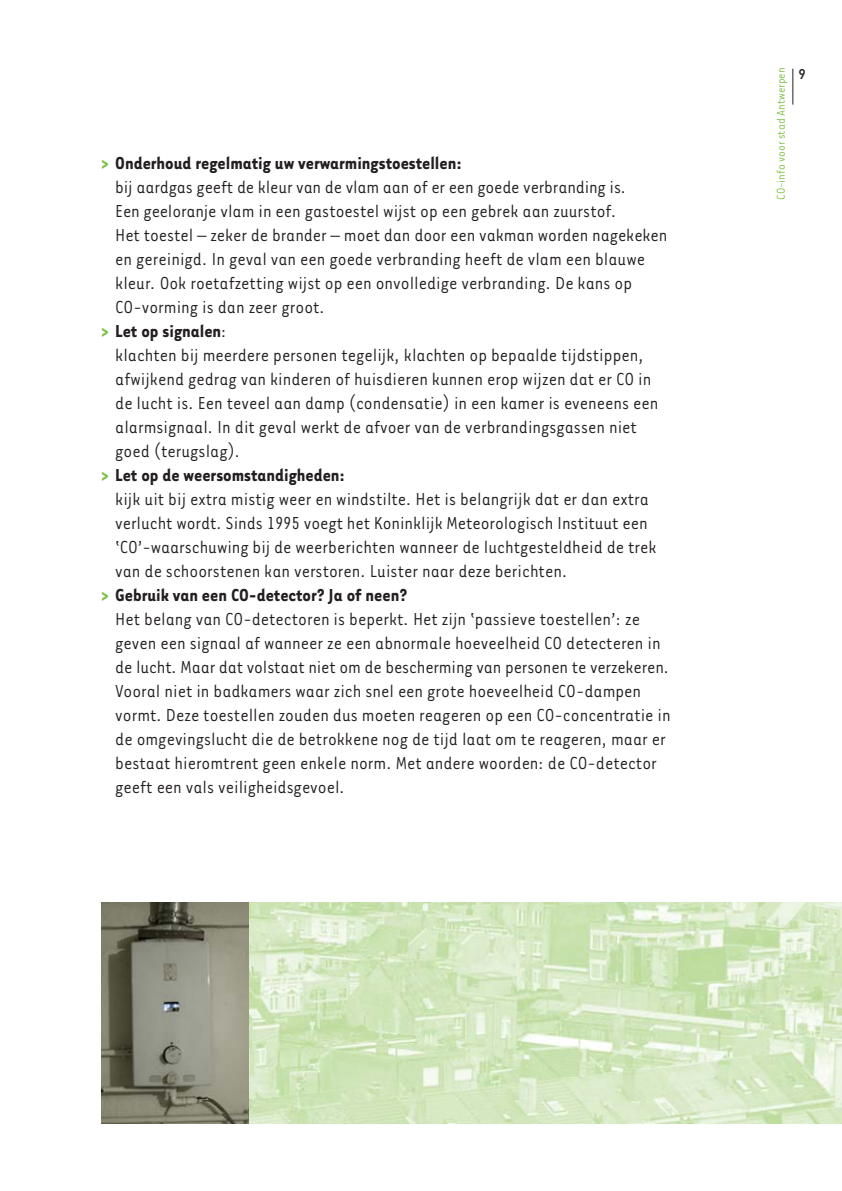
<style>
.page{position:relative;width:842px;height:1191px;background:#fff}
.page>*{position:absolute;margin:0;border:0;box-sizing:border-box;transform-origin:0 0}
.t1{font:20px/24px "Tarzana Nrw BBC";color:#231f20}
.t2{font:20px "Tarzana Nrw BBC Bold";color:#231f20}
.t3{font:14px "DIN Mittelschrift";color:#231f20}
.t4{font:13px "Tarzana Nrw BBC";color:#7bc142}
.s1{color:#7bc142}
.s2{font-family:"Tarzana Nrw BBC"}
</style>
<div class="page">
<hr style="left:792px;top:69px;width:1px;height:36px;background:#231f20">
<img style="left:249px;top:902px;width:592px;height:221px">
<img style="left:101px;top:902px;width:148px;height:221px">
<p class="t2" style="left:101px;top:156px;width:363px"><span class="s1">&gt;</span> Onderhoud regelmatig uw verwarmingstoestellen:</p>
<p class="t1" style="left:115px;top:174px;width:554px">bij aardgas geeft de kleur van de vlam aan of er een goede verbranding is.<br>Een geeloranje vlam in een gastoestel wijst op een gebrek aan zuurstof.<br>Het toestel – zeker de brander – moet dan door een vakman worden nagekeken en gereinigd. In geval van een goede verbranding heeft de vlam een blauwe kleur. Ook roetafzetting wijst op een onvolledige verbranding. De kans op CO-vorming is dan zeer groot.</p>
<p class="t2" style="left:101px;top:324px;width:127px"><span class="s1">&gt;</span> Let op signalen<span class="s2">:</span></p>
<p class="t1" style="left:115px;top:342px;width:545px">klachten bij meerdere personen tegelijk, klachten op bepaalde tijdstippen, afwijkend gedrag van kinderen of huisdieren kunnen erop wijzen dat er CO in de lucht is. Een teveel aan damp (condensatie) in een kamer is eveneens een alarmsignaal. In dit geval werkt de afvoer van de verbrandingsgassen niet goed (terugslag).</p>
<p class="t2" style="left:101px;top:468px;width:246px"><span class="s1">&gt;</span> Let op de weersomstandigheden:</p>
<p class="t1" style="left:115px;top:486px;width:543px">kijk uit bij extra mistig weer en windstilte. Het is belangrijk dat er dan extra verlucht wordt. Sinds 1995 voegt het Koninklijk Meteorologisch Instituut een ‘CO’-waarschuwing bij de weerberichten wanneer de luchtgesteldheid de trek van de schoorstenen kan verstoren. Luister naar deze berichten.</p>
<p class="t2" style="left:101px;top:588px;width:307px"><span class="s1">&gt;</span> Gebruik van een CO-detector? Ja of neen?</p>
<p class="t1" style="left:115px;top:606px;width:557px">Het belang van CO-detectoren is beperkt. Het zijn ‘passieve toestellen’: ze geven een signaal af wanneer ze een abnormale hoeveelheid CO detecteren in de lucht. Maar dat volstaat niet om de bescherming van personen te verzekeren.<br>Vooral niet in badkamers waar zich snel een grote hoeveelheid CO-dampen vormt. Deze toestellen zouden dus moeten reageren op een CO-concentratie in de omgevingslucht die de betrokkene nog de tijd laat om te reageren, maar er bestaat hieromtrent geen enkele norm. Met andere woorden: de CO-detector geeft een vals veiligheidsgevoel.</p>
<p class="t4" style="left:772px;top:200px;width:134px;rotate:-90deg">CO-info voor stad Antwerpen</p>
<p class="t3" style="left:799px;top:69px;width:8px">9</p>
</div>
